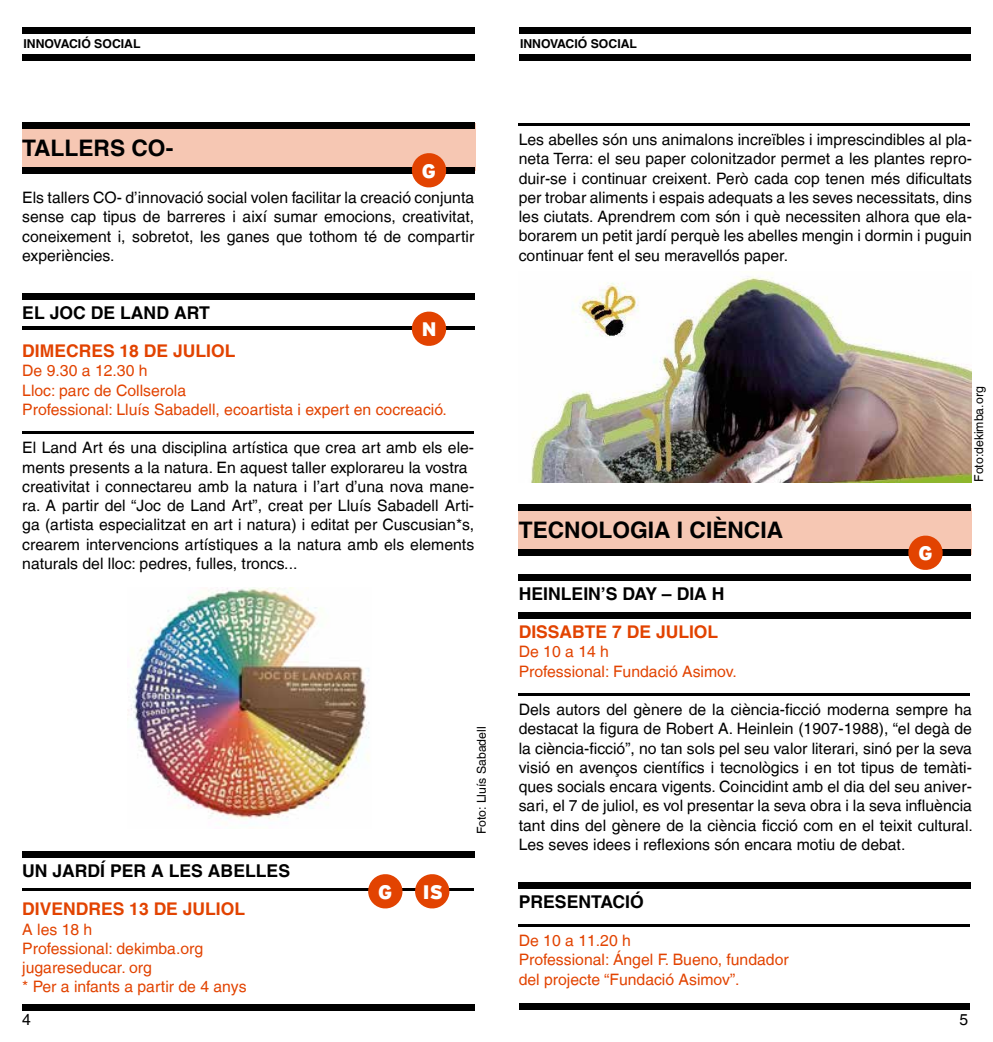
<style>
.page{position:relative;width:993px;height:1042px;background:#fff}
.page>*{position:absolute;margin:0;border:0;box-sizing:border-box;transform-origin:0 0}
.t1{font:700 22.75px "Helvetica LT";color:#000}
.t2{font:900 19.43px "Interstate Mono";color:#fff}
.t3{font:700 17.68px "Helvetica LT";color:#000}
.t4{font:700 17.5px "Helvetica LT";color:#e24301}
.t5{font:15.75px/19.2px "Helvetica LT";color:#000;text-align:justify}
.t6{font:15.75px/19.2px "Helvetica LT";color:#e24301}
.t7{font:12.25px "Helvetica LT";color:#000}
.t8{font:700 12.25px "Helvetica LT";color:#000}
</style>
<div class="page">
<div style="left:22px;top:27px;width:452px;height:6px;background:#000"></div>
<div style="left:518px;top:27px;width:452px;height:6px;background:#000"></div>
<div style="left:22px;top:54px;width:452px;height:6px;background:#000"></div>
<div style="left:518px;top:54px;width:452px;height:6px;background:#000"></div>
<div style="left:22px;top:1004px;width:452px;height:6px;background:#000"></div>
<div style="left:518px;top:1003px;width:451px;height:6px;background:#000"></div>
<div style="left:518px;top:508px;width:453px;height:46px;background:#f6c7b3"></div>
<div style="left:22px;top:123px;width:453px;height:47px;background:#f6c7b3"></div>
<div style="left:22px;top:122px;width:452px;height:6px;background:#000"></div>
<div style="left:22px;top:167px;width:452px;height:6px;background:#000"></div>
<svg style="left:410px;top:153px;width:37px;height:35px"></svg>
<div style="left:22px;top:293px;width:452px;height:6px;background:#000"></div>
<hr style="left:22px;top:326px;width:452px;height:3px;background:#000">
<svg style="left:410px;top:311px;width:37px;height:35px"></svg>
<hr style="left:22px;top:431px;width:451px;height:3px;background:#000">
<div style="left:22px;top:851px;width:452px;height:7px;background:#000"></div>
<hr style="left:22px;top:888px;width:452px;height:3px;background:#000">
<svg style="left:415px;top:874px;width:35px;height:35px"></svg>
<svg style="left:368px;top:874px;width:35px;height:35px"></svg>
<hr style="left:518px;top:123px;width:451px;height:3px;background:#000">
<div style="left:518px;top:505px;width:452px;height:6px;background:#000"></div>
<div style="left:518px;top:550px;width:452px;height:6px;background:#000"></div>
<svg style="left:906px;top:535px;width:37px;height:35px"></svg>
<div style="left:518px;top:574px;width:452px;height:6px;background:#000"></div>
<div style="left:518px;top:613px;width:452px;height:6px;background:#000"></div>
<hr style="left:518px;top:693px;width:451px;height:3px;background:#000">
<div style="left:518px;top:882px;width:452px;height:6px;background:#000"></div>
<hr style="left:518px;top:924px;width:451px;height:3px;background:#000">
<img style="left:128px;top:587px;width:242px;height:232px">
<img style="left:531px;top:273px;width:439px;height:209px">
<p class="t8" style="left:23px;top:36px;width:119px">INNOVACIÓ SOCIAL</p>
<p class="t8" style="left:520px;top:36px;width:119px">INNOVACIÓ SOCIAL</p>
<h1 class="t1" style="left:22px;top:134px;width:152px">TALLERS CO-</h1>
<p class="t2" style="left:422px;top:160px;width:16px">G</p>
<p class="t5" style="left:22px;top:188px;width:453px">Els tallers CO- d’innovació social volen facilitar la creació conjunta sense cap tipus de barreres i així sumar emocions, creativitat, coneixement i, sobretot, les ganes que tothom té de compartir experiències.</p>
<p class="t3" style="left:22px;top:302px;width:189px">EL JOC DE LAND ART</p>
<p class="t2" style="left:422px;top:318px;width:16px">N</p>
<p class="t4" style="left:22px;top:340px;width:214px">DIMECRES 18 DE JULIOL</p>
<p class="t6" style="left:22px;top:361px;width:426px">De 9.30 a 12.30 h<br>Lloc: parc de Collserola<br>Professional: Lluís Sabadell, ecoartista i expert en cocreació.</p>
<p class="t5" style="left:22px;top:438px;width:453px;text-align:left">El Land Art és una disciplina artística que crea art amb els ele&shy;ments presents a la natura. En aquest taller explorareu la vostra creativitat i connectareu amb la natura i l’art d’una nova mane&shy;ra. A partir del “Joc de Land Art”, creat per Lluís Sabadell Arti&shy;ga (artista especialitzat en art i natura) i editat per Cuscusian*s, crearem intervencions artístiques a la natura amb els elements naturals del lloc: pedres, fulles, troncs...</p>
<p class="t3" style="left:22px;top:860px;width:269px">UN JARDÍ PER A LES ABELLES</p>
<p class="t4" style="left:22px;top:898px;width:224px">DIVENDRES 13 DE JULIOL</p>
<p class="t6" style="left:22px;top:919px;width:226px">A les 18 h<br>Professional: dekimba.org jugareseducar. org<br>* Per a infants a partir de 4 anys</p>
<p class="t2" style="left:378px;top:881px;width:16px">G</p>
<p class="t2" style="left:422px;top:881px;width:22px">IS</p>
<p class="t7" style="left:474px;top:834px;width:109px;rotate:-90deg">Foto: Lluís Sabadell</p>
<p class="t5" style="left:518px;top:130px;width:454px">Les abelles són uns animalons increïbles i imprescindibles al pla&shy;neta Terra: el seu paper colonitzador permet a les plantes repro&shy;duir-se i continuar creixent. Però cada cop tenen més dificultats per trobar aliments i espais adequats a les seves necessitats, dins les ciutats. Aprendrem com són i què necessiten alhora que ela&shy;borarem un petit jardí perquè les abelles mengin i dormin i puguin continuar fent el seu meravellós paper.</p>
<h1 class="t1" style="left:518px;top:516px;width:266px">TECNOLOGIA I CIÈNCIA</h1>
<p class="t2" style="left:918px;top:542px;width:16px">G</p>
<p class="t7" style="left:971px;top:481px;width:96px;rotate:-90deg">Foto:dekimba.org</p>
<p class="t3" style="left:518px;top:582px;width:207px">HEINLEIN’S DAY – DIA H</p>
<p class="t4" style="left:518px;top:621px;width:201px">DISSABTE 7 DE JULIOL</p>
<p class="t6" style="left:518px;top:642px;width:219px">De 10 a 14 h<br>Professional: Fundació Asimov.</p>
<p class="t5" style="left:518px;top:700px;width:455px">Dels autors del gènere de la ciència-ficció moderna sempre ha destacat la figura de Robert A. Heinlein (1907-1988), “el degà de la ciència-ficció”, no tan sols pel seu valor literari, sinó per la seva visió en avenços científics i tecnològics i en tot tipus de temàti&shy;ques socials encara vigents. Coincidint amb el dia del seu aniver&shy;sari, el 7 de juliol, es vol presentar la seva obra i la seva influència tant dins del gènere de la ciència ficció com en el teixit cultural.<br>Les seves idees i reflexions són encara motiu de debat.</p>
<p class="t3" style="left:518px;top:890px;width:126px">PRESENTACIÓ</p>
<p class="t6" style="left:518px;top:931px;width:271px">De 10 a 11.20 h<br>Professional: Ángel F. Bueno, fundador del projecte “Fundació Asimov”.</p>
<p class="t5" style="left:22px;top:1009px;width:10px">4</p>
<p class="t5" style="left:959px;top:1009px;width:10px">5</p>
</div>
